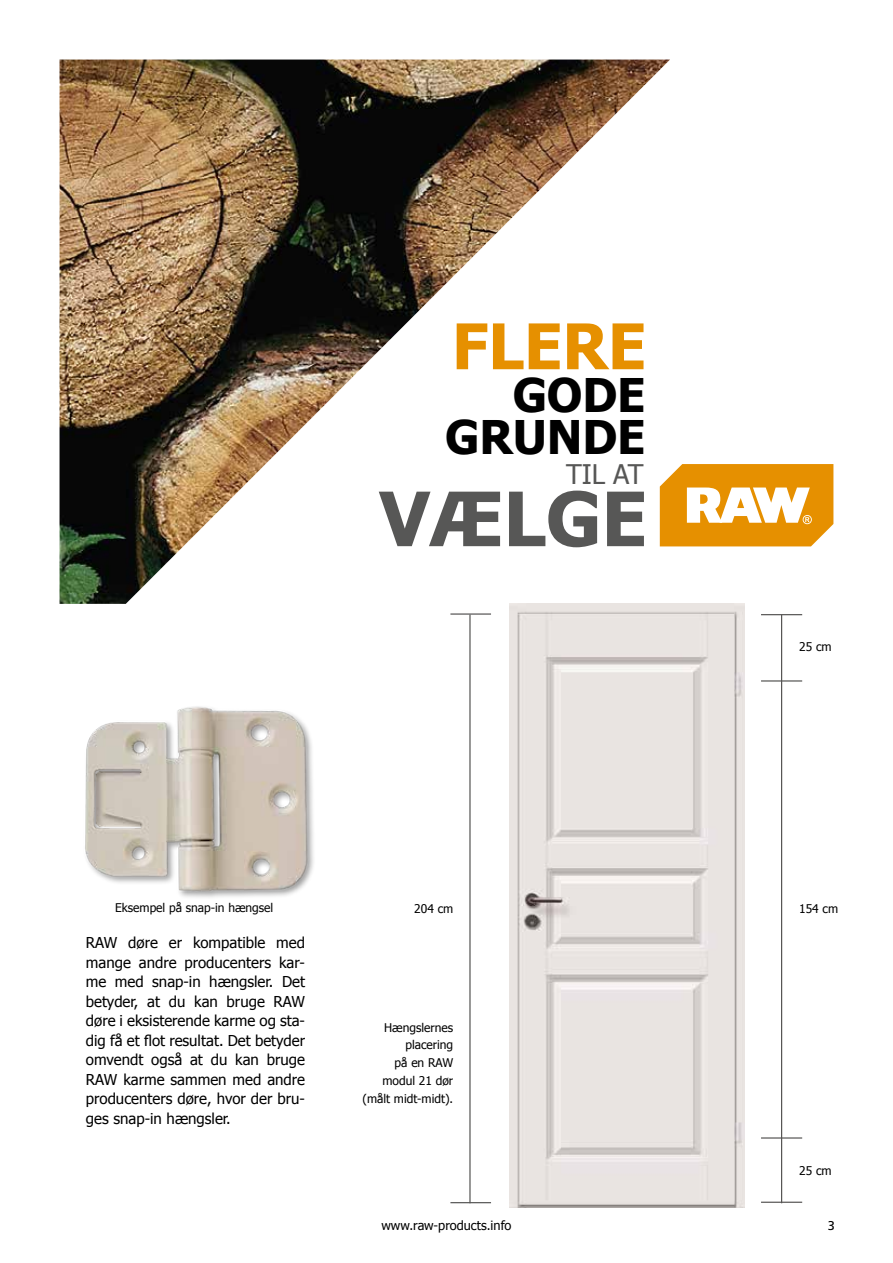
<style>
.page{position:relative;width:893px;height:1263px;background:#fff}
.page>*{position:absolute;margin:0;border:0;box-sizing:border-box;transform-origin:0 0}
.t1{font:700 75px "Tahoma";letter-spacing:-.005em;color:#575756}
.t2{font:700 63px "Tahoma";letter-spacing:-.005em;color:#e69000}
.t3{font:700 46.35px "Tahoma";letter-spacing:-.005em;color:#000}
.t4{font:27px "Tahoma";color:#575756}
.t5{font:15px/19.5px "Tahoma";color:#000;text-align:justify}
.t6{font:12.75px "Tahoma";color:#000}
.t7{font:12.75px "Frutiger LT Std";color:#000}
.t8{font:12px/17.7px "Tahoma";color:#000;text-align:right}
</style>
<div class="page">
<img style="left:509px;top:604px;width:235px;height:603px">
<hr style="left:781px;top:614px;width:1px;height:589px;background:#565554">
<hr style="left:761px;top:614px;width:41px;height:1px;background:#565554">
<hr style="left:761px;top:1201px;width:41px;height:2px;background:#565554">
<hr style="left:761px;top:1137px;width:41px;height:1px;background:#565554">
<hr style="left:761px;top:680px;width:41px;height:1px;background:#565554">
<hr style="left:450px;top:613px;width:41px;height:2px;background:#565554">
<hr style="left:450px;top:1202px;width:41px;height:1px;background:#565554">
<hr style="left:469px;top:614px;width:2px;height:589px;background:#565554">
<img style="left:85px;top:706px;width:229px;height:192px">
<svg style="left:670px;top:464px;width:163px;height:82px"></svg>
<img style="left:60px;top:60px;width:610px;height:544px">
<h2 class="t2" style="left:452px;top:302px;width:196px">FLERE</h2>
<h3 class="t3" style="left:513px;top:362px;width:134px">GODE</h3>
<h3 class="t3" style="left:445px;top:404px;width:202px">GRUNDE</h3>
<h3 class="t4" style="left:566px;top:456px;width:79px">TIL AT</h3>
<h1 class="t1" style="left:379px;top:466px;width:270px">VÆLGE</h1>
<p class="t8" style="left:115px;top:898px;width:160px">Eksempel på snap-in hængsel</p>
<p class="t8" style="left:414px;top:899px;width:41px">204 cm</p>
<p class="t5" style="left:86px;top:932px;width:221px">RAW døre er kompatible med mange andre producenters kar&shy;me med snap-in hængsler. Det betyder, at du kan bruge RAW døre i eksisterende karme og sta&shy;dig få et flot resultat. Det betyder omvendt også at du kan bruge RAW karme sammen med andre producenters døre, hvor der bru&shy;ges snap-in hængsler.</p>
<p class="t8" style="left:362px;top:1018px;width:92px">Hængslernes placering<br>på en RAW modul 21 dør (målt midt-midt).</p>
<p class="t8" style="left:799px;top:638px;width:34px">25 cm</p>
<p class="t8" style="left:799px;top:899px;width:41px">154 cm</p>
<p class="t8" style="left:799px;top:1161px;width:34px">25 cm</p>
<p class="t6" style="left:381px;top:1217px;width:132px">www.raw-products.info</p>
<p class="t7" style="left:828px;top:1218px;width:9px">3</p>
</div>
